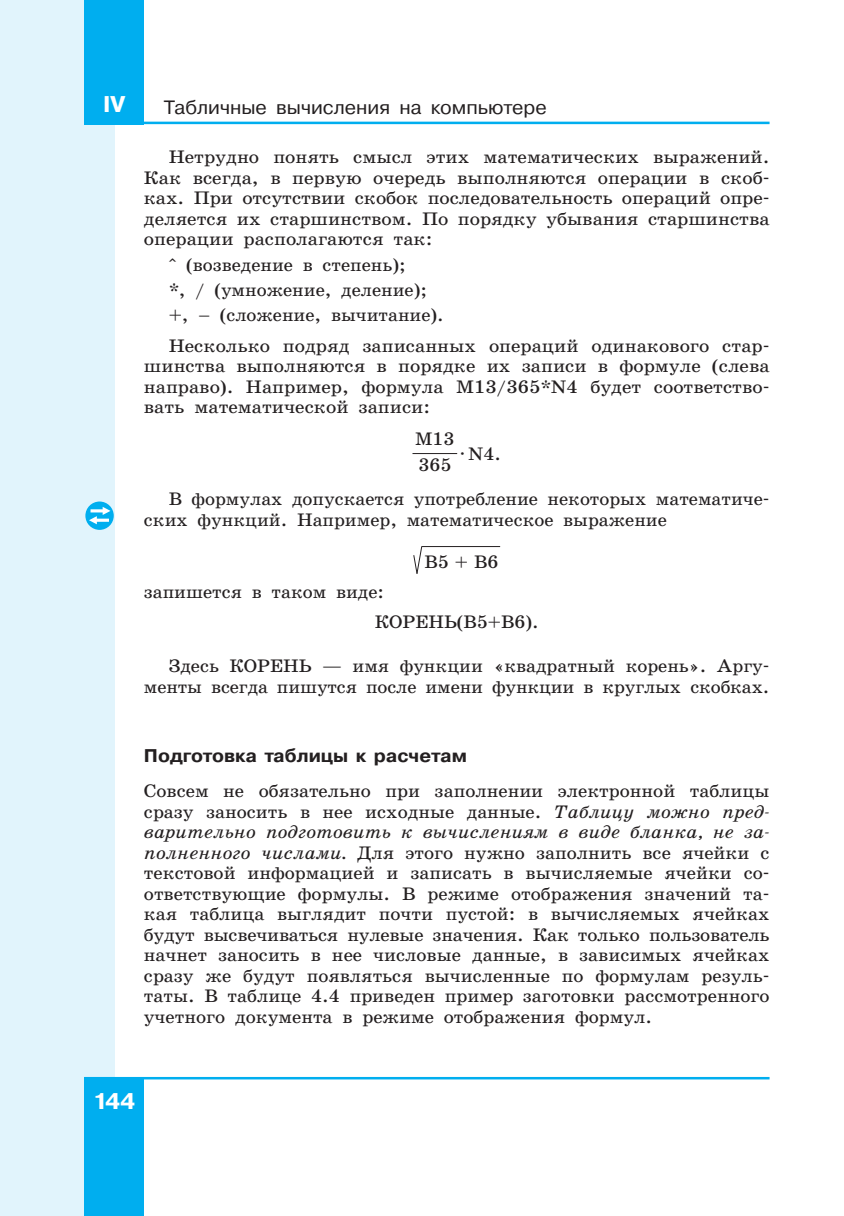
<style>
.page{position:relative;width:844px;height:1216px;background:#fff}
.page>*{position:absolute;margin:0;border:0;box-sizing:border-box;transform-origin:0 0}
.t1{font:700 22.75px "Pragmatica C San Pin";color:#fff}
.t2{font:19.25px "Pragmatica C San Pin";color:#231f20}
.t3{font:18.38px/20.5px "School Book C San Pin";color:#231f20}
.s1{font-family:"Pragmatica C San Pin";font-weight:700}
.s2{font-style:italic}
</style>
<div class="page">
<div style="left:0;top:0;width:114px;height:1215px;background:#e1f4fc"></div>
<div style="left:84px;top:1077px;width:60px;height:138px;background:#00aeef"></div>
<div style="left:84px;top:0;width:60px;height:124px;background:#00aeef"></div>
<hr style="left:84px;top:122px;width:685px;height:2px;background:#00aeef">
<hr style="left:84px;top:1077px;width:685px;height:2px;background:#00aeef">
<hr style="left:412px;top:453px;width:45px;height:1px;background:#231f20">
<hr style="left:421px;top:546px;width:79px;height:1px;background:#231f20">
<svg style="left:413px;top:546px;width:9px;height:28px"></svg>
<svg style="left:85px;top:501px;width:29px;height:29px"></svg>
<hr style="left:90px;top:509px;width:14px;height:3px;background:#fff">
<svg style="left:103px;top:507px;width:7px;height:8px"></svg>
<svg style="left:97px;top:518px;width:12px;height:4px"></svg>
<svg style="left:89px;top:516px;width:8px;height:8px"></svg>
<p class="t1" style="left:103px;top:96px;width:24px">IV</p>
<p class="t2" style="left:164px;top:100px;width:384px">Табличные вычисления на компьютере</p>
<p class="t3" style="left:144px;top:148px;width:627px;text-align:justify;text-indent:25px">Нетрудно понять смысл этих математических выражений.<br>Как всегда, в первую очередь выполняются операции в скоб&shy;ках. При отсутствии скобок последовательность операций опре&shy;деляется их старшинством. По порядку убывания старшинства операции располагаются так:</p>
<p class="t3" style="left:169px;top:253px;width:276px;line-height:25.4px">^ (возведение в степень);<br>*, / (умножение, деление); +, – (сложение, вычитание).</p>
<p class="t3" style="left:144px;top:337px;width:627px;text-align:justify;text-indent:25px">Несколько подряд записанных операций одинакового стар&shy;шин ства выполняются в порядке их записи в формуле (слева направо). Например, формула M13/365*N4 будет соответство&shy;вать математической записи:</p>
<p class="t3" style="left:415px;top:427px;width:41px;line-height:25.7px">M13<br>365</p>
<p class="t3" style="left:460px;top:445px;width:42px">· N4.</p>
<p class="t3" style="left:144px;top:490px;width:627px;text-indent:25px">В формулах допускается употребление некоторых математиче&shy;ских функций. Например, математическое выражение</p>
<p class="t3" style="left:424px;top:553px;width:76px">B5 + B6</p>
<p class="t3" style="left:375px;top:578px;width:165px;line-height:30.4px;text-indent:-231px">запишется в таком виде:<br>КОРЕНЬ(B5+B6).</p>
<p class="t3" style="left:144px;top:657px;width:627px;text-align:right">Здесь КОРЕНЬ — имя функции «квадратный корень». Аргу&shy;менты всегда пишутся после имени функции в круглых скобках.</p>
<p class="t3" style="left:144px;top:739px;width:627px;line-height:35.4px"><span class="s1">Подготовка таблицы к расчетам<br></span>Совсем не обязательно при заполнении электронной таблицы</p>
<p class="t3" style="left:144px;top:802px;width:627px;text-align:justify">сразу заносить в нее исходные данные. <span class="s2">Таблицу можно пред&shy;варительно подготовить к вычислениям в виде бланка, не за&shy;полненного числами.</span> Для этого нужно заполнить все ячейки с текстовой информацией и записать в вычисляемые ячейки со&shy;ответствующие формулы. В режиме отображения значений та&shy;кая таблица выглядит почти пустой: в вычисляемых ячейках будут высвечиваться нулевые значения. Как только пользователь начнет заносить в нее числовые данные, в зависимых ячейках сразу же будут появляться вычисленные по формулам резуль&shy;таты. В таблице 4.4 приведен пример заготовки рассмотренного учетного документа в режиме отображения формул.</p>
<p class="t1" style="left:93px;top:1093px;width:44px">144</p>
</div>
